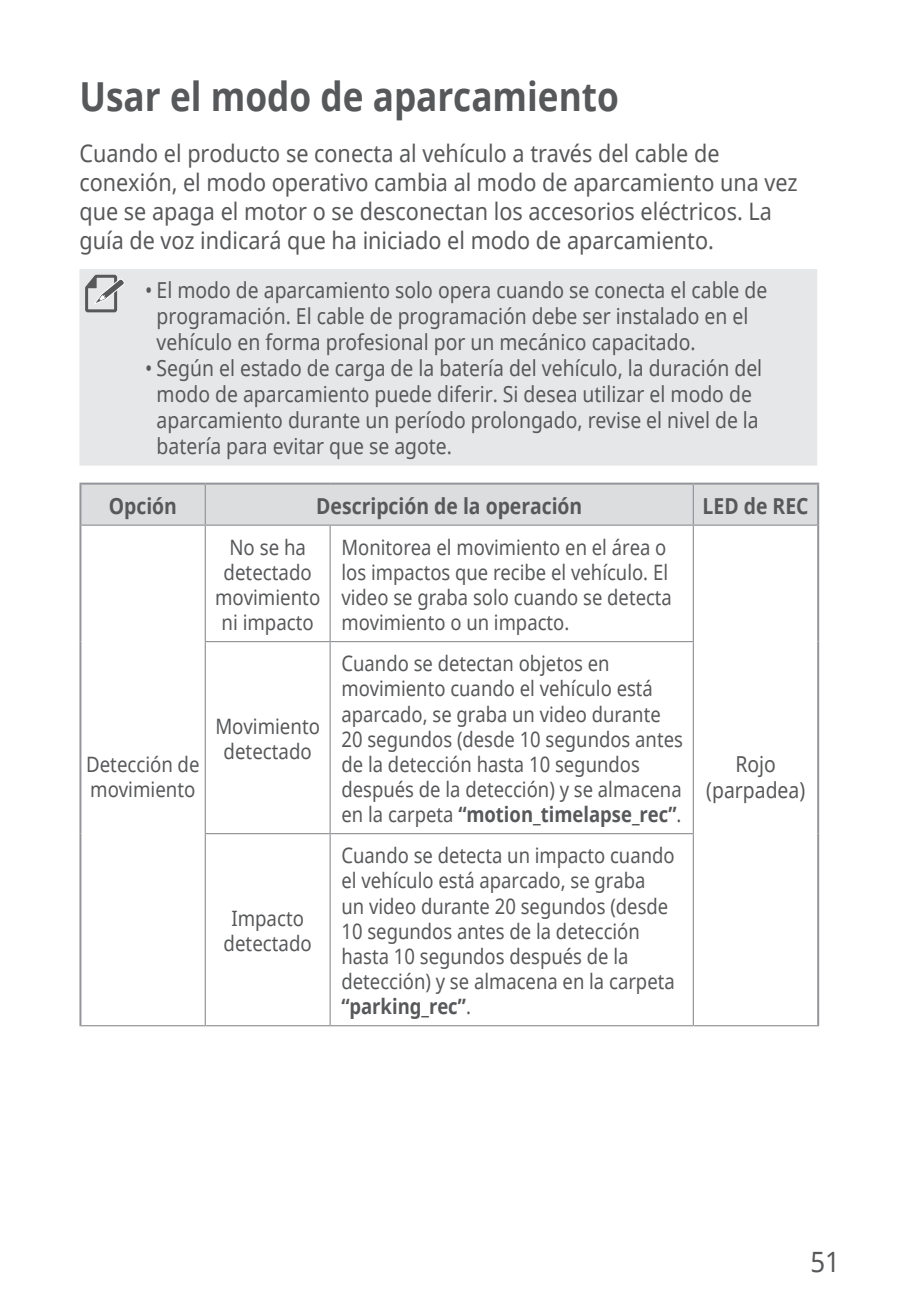
<style>
.page{position:relative;width:908px;height:1304px;background:#fff}
.page>*{position:absolute;margin:0;border:0;box-sizing:border-box;transform-origin:0 0}
.t1{font:700 40px "Noto Sans";color:#57585a;scale:.88 1}
.t2{font:28px "Noto Sans";color:#57585a;scale:.92 1}
.t3{font:24px/28.8px "Noto Sans";color:#57585a;scale:.9 1}
.t4{font:22px/26px "Noto Sans";color:#57585a;scale:.88 1}
.t5{font:700 22px "Noto Sans";color:#57585a;scale:.88 1}
.t6{font:21.2px/25.2px "Noto Sans";color:#57585a;scale:.87 1}
.t7{font:21.2px/25.2px "Noto Sans";color:#57585a;text-align:center;scale:.88 1}
.s1{font-weight:700}
</style>
<div class="page">
<div style="left:79px;top:269px;width:737px;height:197px;background:#e6e7e9"></div>
<svg style="left:85px;top:275px;width:39px;height:37px"></svg>
<div style="left:81px;top:485px;width:735px;height:39px;background:#dcdddf"></div>
<hr style="left:204px;top:485px;width:2px;height:40px;background:#939598">
<hr style="left:692px;top:485px;width:1px;height:40px;background:#939598">
<hr style="left:81px;top:524px;width:124px;height:2px;background:#939598">
<hr style="left:205px;top:524px;width:125px;height:2px;background:#939598">
<hr style="left:204px;top:526px;width:2px;height:115px;background:#939598">
<hr style="left:330px;top:524px;width:363px;height:2px;background:#939598">
<hr style="left:329px;top:526px;width:1px;height:115px;background:#939598">
<hr style="left:693px;top:524px;width:123px;height:2px;background:#939598">
<hr style="left:692px;top:526px;width:1px;height:115px;background:#939598">
<hr style="left:204px;top:641px;width:126px;height:1px;background:#939598">
<hr style="left:204px;top:642px;width:2px;height:191px;background:#939598">
<hr style="left:330px;top:641px;width:363px;height:1px;background:#939598">
<hr style="left:329px;top:642px;width:1px;height:191px;background:#939598">
<hr style="left:692px;top:642px;width:1px;height:191px;background:#939598">
<hr style="left:204px;top:833px;width:126px;height:1px;background:#939598">
<hr style="left:204px;top:834px;width:2px;height:191px;background:#939598">
<hr style="left:330px;top:833px;width:363px;height:1px;background:#939598">
<hr style="left:329px;top:834px;width:1px;height:191px;background:#939598">
<hr style="left:692px;top:834px;width:1px;height:191px;background:#939598">
<hr style="left:79px;top:1025px;width:126px;height:1px;background:#939598">
<hr style="left:205px;top:1025px;width:125px;height:1px;background:#939598">
<hr style="left:330px;top:1025px;width:363px;height:1px;background:#939598">
<hr style="left:693px;top:1025px;width:125px;height:1px;background:#939598">
<hr style="left:79px;top:483px;width:126px;height:2px;background:#939598">
<hr style="left:79px;top:485px;width:2px;height:40px;background:#939598">
<hr style="left:205px;top:483px;width:125px;height:2px;background:#939598">
<hr style="left:330px;top:483px;width:363px;height:2px;background:#939598">
<hr style="left:693px;top:483px;width:125px;height:2px;background:#939598">
<hr style="left:816px;top:485px;width:2px;height:40px;background:#939598">
<hr style="left:79px;top:525px;width:2px;height:117px;background:#939598">
<hr style="left:816px;top:525px;width:2px;height:117px;background:#939598">
<hr style="left:79px;top:642px;width:2px;height:192px;background:#939598">
<hr style="left:816px;top:642px;width:2px;height:192px;background:#939598">
<hr style="left:79px;top:834px;width:2px;height:191px;background:#939598">
<hr style="left:816px;top:834px;width:2px;height:191px;background:#939598">
<h1 class="t1" style="left:79px;top:68px;width:614px">Usar el modo de aparcamiento</h1>
<p class="t3" style="left:79px;top:139px;width:799px">Cuando el producto se conecta al vehículo a través del cable de conexión, el modo operativo cambia al modo de aparcamiento una vez que se apaga el motor o se desconectan los accesorios eléctricos. La guía de voz indicará que ha iniciado el modo de aparcamiento.</p>
<p class="t4" style="left:156px;top:277px;width:695px;text-indent:-11px">• El modo de aparcamiento solo opera cuando se conecta el cable de programación. El cable de programación debe ser instalado en el vehículo en forma profesional por un mecánico capacitado.</p>
<p class="t4" style="left:156px;top:355px;width:689px;text-indent:-11px">• Según el estado de carga de la batería del vehículo, la duración del modo de aparcamiento puede diferir. Si desea utilizar el modo de aparcamiento durante un período prolongado, revise el nivel de la batería para evitar que se agote.</p>
<p class="t5" style="left:109px;top:490px;width:79px">Opción</p>
<p class="t5" style="left:316px;top:490px;width:304px">Descripción de la operación</p>
<p class="t5" style="left:702px;top:490px;width:122px">LED de REC</p>
<p class="t7" style="left:86px;top:751px;width:130px;text-align:left">Detección de movimiento</p>
<p class="t7" style="left:215px;top:534px;width:121px">No se ha detectado movimiento ni impacto</p>
<p class="t6" style="left:341px;top:534px;width:381px">Monitorea el movimiento en el área o los impactos que recibe el vehículo. El video se graba solo cuando se detecta movimiento o un impacto.</p>
<p class="t7" style="left:215px;top:713px;width:120px">Movimiento detectado</p>
<p class="t7" style="left:223px;top:905px;width:102px">Impacto detectado</p>
<p class="t6" style="left:341px;top:650px;width:394px">Cuando se detectan objetos en movimiento cuando el vehículo está aparcado, se graba un video durante 20 segundos (desde 10 segundos antes de la detección hasta 10 segundos después de la detección) y se almacena en la carpeta <span class="s1">“motion_timelapse_rec”</span>.</p>
<p class="t6" style="left:341px;top:842px;width:384px">Cuando se detecta un impacto cuando el vehículo está aparcado, se graba<br>un video durante 20 segundos (desde<br>10 segundos antes de la detección hasta 10 segundos después de la detección) y se almacena en la carpeta <span class="s1">“parking_rec”</span>.</p>
<p class="t4" style="left:706px;top:750px;width:114px;text-align:center">Rojo (parpadea)</p>
<h2 class="t2" style="left:810px;top:1242px;width:34px">51</h2>
</div>
